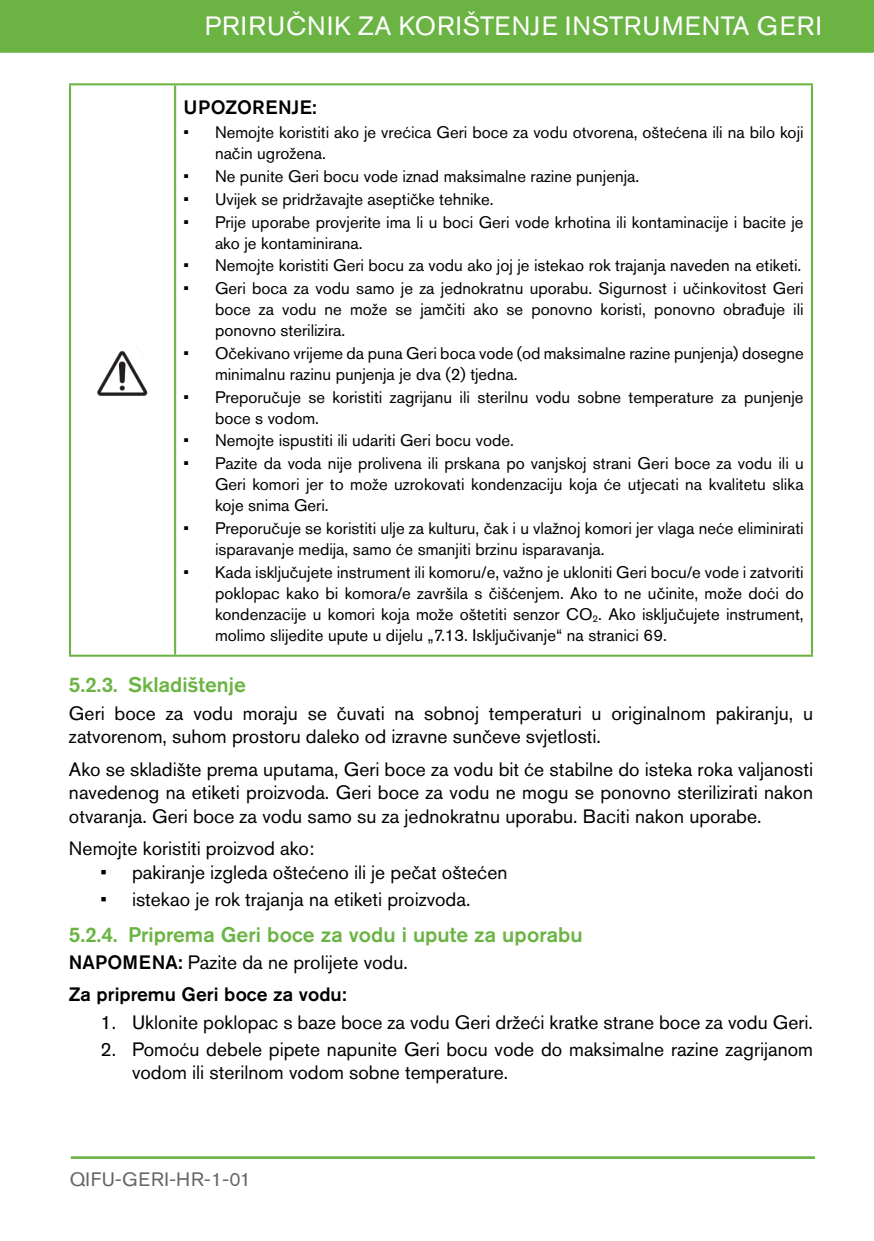
<style>
.page{position:relative;width:874px;height:1241px;background:#fff}
.page>*{position:absolute;margin:0;border:0;box-sizing:border-box;transform-origin:0 0}
.t1{font:26.25px "Akzidenz Grotesk Pro";letter-spacing:.05em;color:#fff}
.t2{font:500 21px "Akzidenz Grotesk Pro";color:#6bb444}
.NORMAL_LAST_LINE{font:19.25px/23.6px "Akzidenz Grotesk Pro";color:#000}
.WARNING_TABLE_BOLD{font:500 19.25px "Akzidenz Grotesk Pro";color:#000}
.t3{font:19.25px "Akzidenz Grotesk Pro";letter-spacing:.04em;color:#666}
.WARNING_TABLE_BOLD-2{font:500 19.25px "Akzidenz Grotesk Pro";letter-spacing:.02em;color:#000}
.t4{font:16.62px/21px "Akzidenz Grotesk Pro";color:#000}
.s1{font-family:"Akzidenz Grotesk Std"}
.s2{font-weight:500}
</style>
<div class="page">
<div style="left:0;top:0;width:873px;height:53px;background:#6bb444"></div>
<hr style="left:71px;top:1156px;width:743px;height:1px;background:#6bb444">
<hr style="left:71px;top:1157px;width:743px;height:1px;background:#6bb444">
<hr style="left:69px;top:83px;width:106px;height:2px;background:#6bb444">
<hr style="left:69px;top:85px;width:2px;height:569px;background:#6bb444">
<hr style="left:175px;top:83px;width:637px;height:2px;background:#6bb444">
<hr style="left:810px;top:85px;width:2px;height:569px;background:#6bb444">
<hr style="left:69px;top:654px;width:106px;height:2px;background:#6bb444">
<hr style="left:175px;top:654px;width:637px;height:2px;background:#6bb444">
<hr style="left:174px;top:85px;width:2px;height:569px;background:#6bb444">
<img style="left:97px;top:350px;width:51px;height:46px">
<h1 class="t1" style="left:205px;top:9px;width:618px">PRIRUČNIK ZA KORIŠTENJE INSTRUMENTA GERI</h1>
<p class="WARNING_TABLE_BOLD-2" style="left:183px;top:94px;width:135px">UPOZORENJE:</p>
<p class="t4" style="left:215px;top:122px;width:589px;text-indent:-32px">• Nemojte koristiti ako je vrećica Geri boce za vodu otvorena, oštećena ili na bilo koji način ugrožena.</p>
<p class="t4" style="left:183px;top:165px;width:457px">• Ne punite Geri bocu vode iznad maksimalne razine punjenja.</p>
<p class="t4" style="left:183px;top:188px;width:311px">• Uvijek se pridržavajte aseptičke tehnike.</p>
<p class="t4" style="left:215px;top:211px;width:589px;text-indent:-32px">• Prije uporabe provjerite ima li u boci Geri vode krhotina ili kontaminacije i bacite je ako je kontaminirana.</p>
<p class="t4" style="left:183px;top:255px;width:619px">• Nemojte koristiti Geri bocu za vodu ako joj je istekao rok trajanja naveden na etiketi.</p>
<p class="t4" style="left:215px;top:277px;width:590px;text-align:justify;text-indent:-32px">• Geri boca za vodu samo je za jednokratnu uporabu. Sigurnost i učinkovitost Geri boce za vodu ne može se jamčiti ako se ponovno koristi, ponovno obrađuje ili ponovno sterilizira.</p>
<p class="t4" style="left:215px;top:342px;width:590px;text-indent:-32px">• Očekivano vrijeme da puna Geri boca vode (od maksimalne razine punjenja) dosegne minimalnu razinu punjenja je dva (2) tjedna.</p>
<p class="t4" style="left:215px;top:386px;width:590px;text-indent:-32px">• Preporučuje se koristiti zagrijanu ili sterilnu vodu sobne temperature za punjenje boce s vodom.</p>
<p class="t4" style="left:183px;top:430px;width:332px">• Nemojte ispustiti ili udariti Geri bocu vode.</p>
<p class="t4" style="left:215px;top:452px;width:590px;text-align:justify;text-indent:-32px">• Pazite da voda nije prolivena ili prskana po vanjskoj strani Geri boce za vodu ili u Geri komori jer to može uzrokovati kondenzaciju koja će utjecati na kvalitetu slika koje snima Geri.</p>
<p class="t4" style="left:215px;top:517px;width:590px;text-indent:-32px">• Preporučuje se koristiti ulje za kulturu, čak i u vlažnoj komori jer vlaga neće eliminirati isparavanje medija, samo će smanjiti brzinu isparavanja.</p>
<p class="t4" style="left:215px;top:561px;width:590px;text-align:justify;text-indent:-32px">• Kada isključujete instrument ili komoru/e, važno je ukloniti Geri bocu/e vode i zatvoriti poklopac kako bi komora/e završila s čišćenjem. Ako to ne učinite, može doći do kondenzacije u komori koja može oštetiti senzor CO<sub>2</sub>. Ako isključujete instrument, molimo slijedite upute u dijelu „7.13. Isključivanje“ na stranici 69.</p>
<p class="t2" style="left:69px;top:671px;width:178px"><span class="s1">5.2.3.</span> Skladištenje</p>
<p class="NORMAL_LAST_LINE" style="left:69px;top:701px;width:745px">Geri boce za vodu moraju se čuvati na sobnoj temperaturi u originalnom pakiranju, u zatvorenom, suhom prostoru daleko od izravne sunčeve svjetlosti.</p>
<p class="NORMAL_LAST_LINE" style="left:69px;top:757px;width:745px;text-align:justify">Ako se skladište prema uputama, Geri boce za vodu bit će stabilne do isteka roka valjanosti navedenog na etiketi proizvoda. Geri boce za vodu ne mogu se ponovno sterilizirati nakon otvaranja. Geri boce za vodu samo su za jednokratnu uporabu. Baciti nakon uporabe.</p>
<p class="NORMAL_LAST_LINE" style="left:69px;top:836px;width:247px">Nemojte koristiti proizvod ako:</p>
<p class="NORMAL_LAST_LINE" style="left:100px;top:860px;width:408px">• pakiranje izgleda oštećeno ili je pečat oštećen</p>
<p class="NORMAL_LAST_LINE" style="left:100px;top:887px;width:371px">• istekao je rok trajanja na etiketi proizvoda.</p>
<p class="t2" style="left:69px;top:920px;width:515px"><span class="s1">5.2.4.</span> Priprema Geri boce za vodu i upute za uporabu</p>
<p class="NORMAL_LAST_LINE" style="left:69px;top:950px;width:340px"><span class="s2">NAPOMENA:</span> Pazite da ne prolijete vodu.</p>
<p class="WARNING_TABLE_BOLD" style="left:69px;top:981px;width:279px">Za pripremu Geri boce za vodu:</p>
<p class="NORMAL_LAST_LINE" style="left:100px;top:1009px;width:713px">1. Uklonite poklopac s baze boce za vodu Geri držeći kratke strane boce za vodu Geri.</p>
<p class="NORMAL_LAST_LINE" style="left:132px;top:1036px;width:682px;text-indent:-32px">2. Pomoću debele pipete napunite Geri bocu vode do maksimalne razine zagrijanom vodom ili sterilnom vodom sobne temperature.</p>
<p class="t3" style="left:70px;top:1166px;width:182px">QIFU-GERI-HR-1-01</p>
</div>
